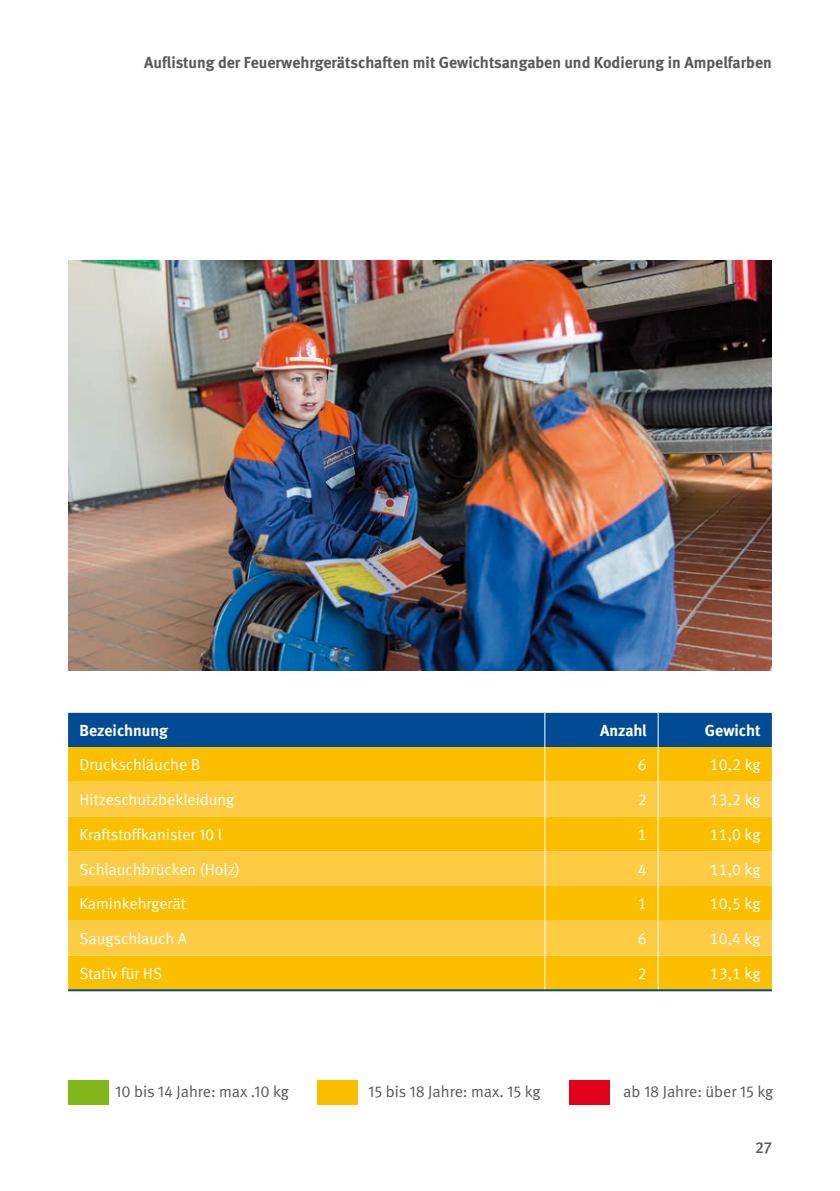
<style>
.page{position:relative;width:840px;height:1191px;background:#fff}
.page>*{position:absolute;margin:0;border:0;box-sizing:border-box;transform-origin:0 0}
.t1{font:16px "DGUV Meta";color:#fff}
.t2{font:700 16px "DGUV Meta";color:#58585a}
.t3{font:16px "DGUV Meta";color:#58585a}
.t4{font:700 16px "DGUV Meta";color:#fff}
.t5{font:500 16px "DGUV Meta";color:#58585a}
</style>
<div class="page">
<div style="left:68px;top:1080px;width:40px;height:24px;background:#81b71a"></div>
<div style="left:317px;top:1080px;width:41px;height:24px;background:#fbbf00"></div>
<div style="left:568px;top:1080px;width:40px;height:24px;background:#e2001a"></div>
<div style="left:68px;top:712px;width:703px;height:35px;background:#004b94"></div>
<div style="left:68px;top:747px;width:703px;height:242px;background:#fbbf00"></div>
<svg style="left:68px;top:781px;width:703px;height:174px;background:#fcc62a"></svg>
<hr style="left:544px;top:712px;width:1px;height:35px;background:#fff">
<hr style="left:657px;top:712px;width:1px;height:35px;background:#fff">
<hr style="left:544px;top:747px;width:1px;height:34px;background:#fff">
<hr style="left:657px;top:747px;width:1px;height:34px;background:#fff">
<hr style="left:544px;top:781px;width:1px;height:35px;background:#fff">
<hr style="left:657px;top:781px;width:1px;height:35px;background:#fff">
<hr style="left:544px;top:816px;width:1px;height:35px;background:#fff">
<hr style="left:657px;top:816px;width:1px;height:35px;background:#fff">
<hr style="left:544px;top:851px;width:1px;height:35px;background:#fff">
<hr style="left:657px;top:851px;width:1px;height:35px;background:#fff">
<hr style="left:544px;top:886px;width:1px;height:34px;background:#fff">
<hr style="left:657px;top:886px;width:1px;height:34px;background:#fff">
<hr style="left:544px;top:920px;width:1px;height:35px;background:#fff">
<hr style="left:657px;top:920px;width:1px;height:35px;background:#fff">
<hr style="left:544px;top:955px;width:1px;height:34px;background:#fff">
<hr style="left:657px;top:955px;width:1px;height:34px;background:#fff">
<hr style="left:68px;top:989px;width:476px;height:2px;background:#004b94">
<hr style="left:544px;top:989px;width:113px;height:2px;background:#004b94">
<hr style="left:657px;top:989px;width:114px;height:2px;background:#004b94">
<img style="left:68px;top:261px;width:703px;height:409px">
<p class="t2" style="left:144px;top:53px;width:629px">Auflistung der Feuerwehrgerätschaften mit Gewichtsangaben und Kodierung in Ampelfarben</p>
<p class="t4" style="left:79px;top:720px;width:90px">Bezeichnung</p>
<p class="t4" style="left:599px;top:720px;width:48px">Anzahl</p>
<p class="t4" style="left:704px;top:720px;width:57px">Gewicht</p>
<p class="t1" style="left:79px;top:755px;width:122px">Druckschläuche B</p>
<p class="t1" style="left:637px;top:755px;width:10px">6</p>
<p class="t1" style="left:709px;top:755px;width:52px">10,2 kg</p>
<p class="t1" style="left:79px;top:790px;width:156px">Hitzeschutzbekleidung</p>
<p class="t1" style="left:637px;top:790px;width:10px">2</p>
<p class="t1" style="left:709px;top:790px;width:52px">13,2 kg</p>
<p class="t1" style="left:79px;top:825px;width:144px">Kraftstoffkanister 10 l</p>
<p class="t1" style="left:637px;top:825px;width:10px">1</p>
<p class="t1" style="left:709px;top:825px;width:52px">11,0 kg</p>
<p class="t1" style="left:79px;top:860px;width:162px">Schlauchbrücken (Holz)</p>
<p class="t1" style="left:637px;top:860px;width:10px">4</p>
<p class="t1" style="left:709px;top:860px;width:52px">11,0 kg</p>
<p class="t1" style="left:79px;top:894px;width:108px">Kaminkehrgerät</p>
<p class="t1" style="left:637px;top:894px;width:10px">1</p>
<p class="t1" style="left:709px;top:894px;width:52px">10,5 kg</p>
<p class="t1" style="left:79px;top:929px;width:109px">Saugschlauch A</p>
<p class="t1" style="left:637px;top:929px;width:10px">6</p>
<p class="t1" style="left:709px;top:929px;width:52px">10,4 kg</p>
<p class="t1" style="left:79px;top:964px;width:84px">Stativ für HS</p>
<p class="t1" style="left:637px;top:964px;width:10px">2</p>
<p class="t1" style="left:709px;top:964px;width:52px">13,1 kg</p>
<p class="t3" style="left:115px;top:1082px;width:175px">10 bis 14 Jahre: max .10 kg</p>
<p class="t3" style="left:368px;top:1082px;width:174px">15 bis 18 Jahre: max. 15 kg</p>
<p class="t3" style="left:623px;top:1082px;width:151px">ab 18 Jahre: über 15 kg</p>
<p class="t5" style="left:754px;top:1137px;width:18px">27</p>
</div>
